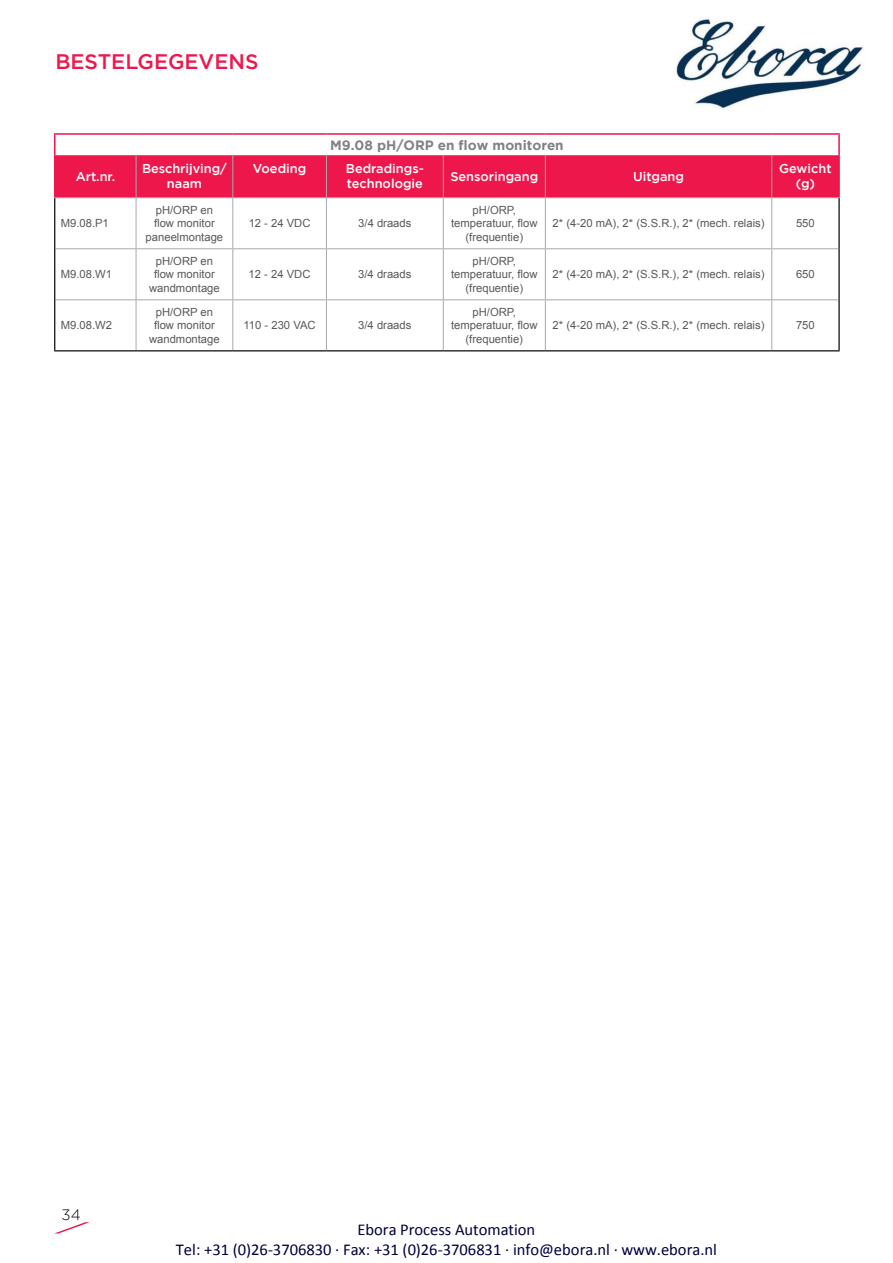
<style>
.page{position:relative;width:893px;height:1263px;background:#fff}
.page>*{position:absolute;margin:0;border:0;box-sizing:border-box;transform-origin:0 0}
.t1{font:500 21px "Gotham";color:#ed174c}
.t2{font:16.5px/20.1px "Calibri";color:#00003e;text-align:center}
.t3{font:300 15px "Gotham";color:#000}
.t4{font:700 13.5px "Gotham";color:#808285}
.t5{font:500 12.75px/15.3px "Gotham";color:#fff;text-align:center}
.t6{font:11.25px/13.5px "Arial";color:#58595b;text-align:center}
</style>
<div class="page">
<img style="left:675px;top:17px;width:189px;height:92px">
<svg style="left:56px;top:1222px;width:33px;height:11px"></svg>
<div style="left:56px;top:155px;width:782px;height:42px;background:#ed174c"></div>
<hr style="left:838px;top:135px;width:2px;height:20px;background:#ed174c">
<hr style="left:136px;top:155px;width:1px;height:42px;background:#a7a9ac">
<hr style="left:232px;top:155px;width:1px;height:42px;background:#a7a9ac">
<hr style="left:326px;top:155px;width:1px;height:42px;background:#a7a9ac">
<hr style="left:443px;top:155px;width:1px;height:42px;background:#a7a9ac">
<hr style="left:545px;top:155px;width:1px;height:42px;background:#a7a9ac">
<hr style="left:54px;top:197px;width:82px;height:1px;background:#a7a9ac">
<hr style="left:136px;top:197px;width:97px;height:1px;background:#a7a9ac">
<hr style="left:136px;top:198px;width:1px;height:50px;background:#a7a9ac">
<hr style="left:233px;top:197px;width:93px;height:1px;background:#a7a9ac">
<hr style="left:232px;top:198px;width:1px;height:50px;background:#a7a9ac">
<hr style="left:326px;top:197px;width:117px;height:1px;background:#a7a9ac">
<hr style="left:326px;top:198px;width:1px;height:50px;background:#a7a9ac">
<hr style="left:443px;top:197px;width:102px;height:1px;background:#a7a9ac">
<hr style="left:443px;top:198px;width:1px;height:50px;background:#a7a9ac">
<hr style="left:545px;top:197px;width:227px;height:1px;background:#a7a9ac">
<hr style="left:545px;top:198px;width:1px;height:50px;background:#a7a9ac">
<hr style="left:772px;top:197px;width:68px;height:1px;background:#a7a9ac">
<hr style="left:55px;top:248px;width:81px;height:1px;background:#a7a9ac">
<hr style="left:136px;top:248px;width:97px;height:1px;background:#a7a9ac">
<hr style="left:136px;top:249px;width:1px;height:50px;background:#a7a9ac">
<hr style="left:233px;top:248px;width:93px;height:1px;background:#a7a9ac">
<hr style="left:232px;top:249px;width:1px;height:50px;background:#a7a9ac">
<hr style="left:326px;top:248px;width:117px;height:1px;background:#a7a9ac">
<hr style="left:326px;top:249px;width:1px;height:50px;background:#a7a9ac">
<hr style="left:443px;top:248px;width:102px;height:1px;background:#a7a9ac">
<hr style="left:443px;top:249px;width:1px;height:50px;background:#a7a9ac">
<hr style="left:545px;top:248px;width:227px;height:1px;background:#a7a9ac">
<hr style="left:545px;top:249px;width:1px;height:50px;background:#a7a9ac">
<hr style="left:772px;top:248px;width:66px;height:1px;background:#a7a9ac">
<hr style="left:55px;top:299px;width:81px;height:1px;background:#a7a9ac">
<hr style="left:136px;top:299px;width:97px;height:1px;background:#a7a9ac">
<hr style="left:136px;top:300px;width:1px;height:50px;background:#a7a9ac">
<hr style="left:233px;top:299px;width:93px;height:1px;background:#a7a9ac">
<hr style="left:232px;top:300px;width:1px;height:50px;background:#a7a9ac">
<hr style="left:326px;top:299px;width:117px;height:1px;background:#a7a9ac">
<hr style="left:326px;top:300px;width:1px;height:50px;background:#a7a9ac">
<hr style="left:443px;top:299px;width:102px;height:1px;background:#a7a9ac">
<hr style="left:443px;top:300px;width:1px;height:50px;background:#a7a9ac">
<hr style="left:545px;top:299px;width:227px;height:1px;background:#a7a9ac">
<hr style="left:545px;top:300px;width:1px;height:50px;background:#a7a9ac">
<hr style="left:772px;top:299px;width:66px;height:1px;background:#a7a9ac">
<hr style="left:54px;top:133px;width:82px;height:2px;background:#ed174c">
<hr style="left:54px;top:135px;width:2px;height:20px;background:#ed174c">
<hr style="left:136px;top:133px;width:97px;height:2px;background:#ed174c">
<hr style="left:233px;top:133px;width:93px;height:2px;background:#ed174c">
<hr style="left:326px;top:133px;width:117px;height:2px;background:#ed174c">
<hr style="left:443px;top:133px;width:102px;height:2px;background:#ed174c">
<hr style="left:545px;top:133px;width:227px;height:2px;background:#ed174c">
<hr style="left:772px;top:133px;width:68px;height:2px;background:#ed174c">
<hr style="left:54px;top:155px;width:2px;height:42px;background:#ed174c">
<hr style="left:838px;top:155px;width:2px;height:42px;background:#ed174c">
<hr style="left:54px;top:198px;width:1px;height:51px;background:#000">
<hr style="left:838px;top:198px;width:2px;height:51px;background:#000">
<hr style="left:54px;top:249px;width:1px;height:51px;background:#000">
<hr style="left:838px;top:249px;width:2px;height:51px;background:#000">
<hr style="left:54px;top:300px;width:1px;height:50px;background:#000">
<hr style="left:838px;top:300px;width:2px;height:50px;background:#000">
<hr style="left:771px;top:198px;width:1px;height:50px;background:#a7a9ac">
<hr style="left:771px;top:249px;width:1px;height:50px;background:#a7a9ac">
<hr style="left:771px;top:300px;width:1px;height:50px;background:#a7a9ac">
<hr style="left:771px;top:155px;width:1px;height:42px;background:#a7a9ac">
<hr style="left:54px;top:350px;width:82px;height:1px;background:#000">
<hr style="left:136px;top:350px;width:97px;height:1px;background:#000">
<hr style="left:233px;top:350px;width:93px;height:1px;background:#000">
<hr style="left:326px;top:350px;width:117px;height:1px;background:#000">
<hr style="left:443px;top:350px;width:102px;height:1px;background:#000">
<hr style="left:545px;top:350px;width:227px;height:1px;background:#000">
<hr style="left:772px;top:350px;width:68px;height:1px;background:#000">
<h1 class="t1" style="left:55px;top:49px;width:16px">BESTELGEGEVENS</h1>
<p class="t4" style="left:330px;top:137px;width:235px">M9.08 pH/ORP en flow monitoren</p>
<p class="t5" style="left:76px;top:168px;width:41px">Art.nr.</p>
<p class="t5" style="left:142px;top:161px;width:86px">Beschrijving/ naam</p>
<p class="t5" style="left:253px;top:161px;width:55px">Voeding</p>
<p class="t5" style="left:346px;top:161px;width:80px;text-align:left">Bedradings&shy;technologie</p>
<p class="t5" style="left:450px;top:168px;width:89px">Sensoringang</p>
<p class="t5" style="left:633px;top:168px;width:52px">U itgang</p>
<p class="t5" style="left:779px;top:161px;width:54px">Gewicht (g)</p>
<p class="t6" style="left:61px;top:217px;width:50px">M9.08.P1</p>
<p class="t6" style="left:146px;top:203px;width:79px">pH/ORP en flow monitor paneelmontage</p>
<p class="t6" style="left:451px;top:203px;width:88px">pH/ORP, temperatuur, flow (frequentie)</p>
<p class="t6" style="left:249px;top:217px;width:63px">12 - 24 VDC</p>
<p class="t6" style="left:358px;top:217px;width:55px">3/4 draads</p>
<p class="t6" style="left:553px;top:217px;width:213px">2* (4-20 mA), 2* (S.S.R.), 2* (mech. relais)</p>
<p class="t6" style="left:796px;top:217px;width:20px">550</p>
<p class="t6" style="left:61px;top:268px;width:53px">M9.08.W1</p>
<p class="t6" style="left:61px;top:319px;width:53px">M9.08.W2</p>
<p class="t6" style="left:149px;top:254px;width:72px">pH/ORP en flow monitor wandmontage</p>
<p class="t6" style="left:149px;top:305px;width:72px">pH/ORP en flow monitor wandmontage</p>
<p class="t6" style="left:249px;top:268px;width:63px">12 - 24 VDC</p>
<p class="t6" style="left:358px;top:268px;width:55px">3/4 draads</p>
<p class="t6" style="left:244px;top:319px;width:74px">110 - 230 VAC</p>
<p class="t6" style="left:358px;top:319px;width:55px">3/4 draads</p>
<p class="t6" style="left:451px;top:254px;width:88px">pH/ORP, temperatuur, flow (frequentie)</p>
<p class="t6" style="left:451px;top:305px;width:88px">pH/ORP, temperatuur, flow (frequentie)</p>
<p class="t6" style="left:553px;top:268px;width:213px">2* (4-20 mA), 2* (S.S.R.), 2* (mech. relais)</p>
<p class="t6" style="left:796px;top:268px;width:20px">650</p>
<p class="t6" style="left:553px;top:319px;width:213px">2* (4-20 mA), 2* (S.S.R.), 2* (mech. relais)</p>
<p class="t6" style="left:796px;top:319px;width:20px">750</p>
<h3 class="t3" style="left:62px;top:1207px;width:21px">34</h3>
<h2 class="t2" style="left:176px;top:1221px;width:543px">Ebora Process Automation<br>Tel: +31 (0)26-3706830 · Fax: +31 (0)26-3706831 · info@ebora.nl · www.ebora.nl</h2>
</div>
